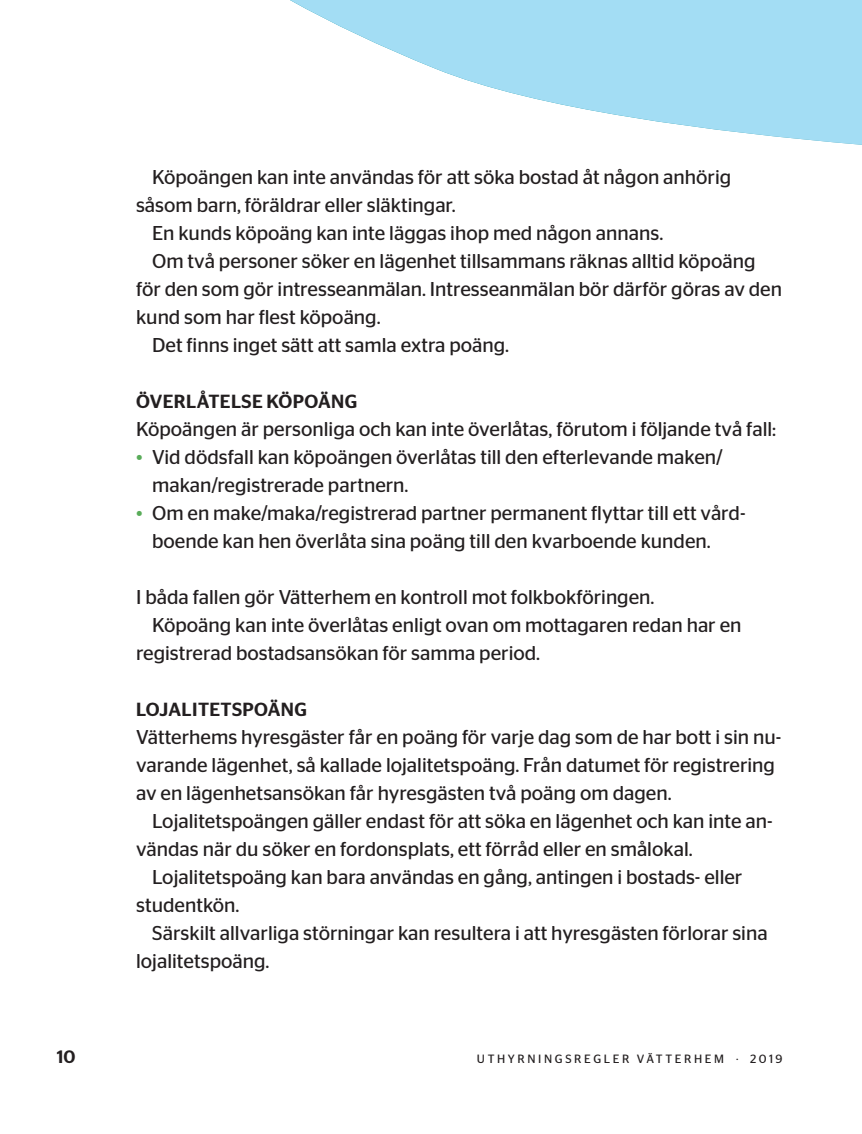
<style>
.page{position:relative;width:862px;height:1134px;background:#fff}
.page>*{position:absolute;margin:0;border:0;box-sizing:border-box;transform-origin:0 0}
.Brödtext{font:20px/28px "Stag Sans";color:#231f20}
.Mellanrubrik{font:500 19px "Stag Sans";letter-spacing:.02em;color:#231f20}
.t1{font:500 18px "Stag Sans";color:#231f20}
.t2{font:12px "Stag Sans";letter-spacing:.22em;color:#231f20}
.s1{color:#59ac59}
</style>
<div class="page">
<svg style="left:290px;top:0;width:572px;height:145px;fill:#a3ddf4"></svg>
<p class="Brödtext" style="left:136px;top:163px;width:597px;text-indent:16px">Köpoängen kan inte användas för att söka bostad åt någon anhörig såsom barn, föräldrar eller släktingar.</p>
<p class="Brödtext" style="left:152px;top:219px;width:513px">En kunds köpoäng kan inte läggas ihop med någon annans.</p>
<p class="Brödtext" style="left:136px;top:247px;width:647px;text-indent:16px">Om två personer söker en lägenhet tillsammans räknas alltid köpoäng för den som gör intresseanmälan. Intresseanmälan bör därför göras av den kund som har flest köpoäng.</p>
<p class="Brödtext" style="left:152px;top:331px;width:359px">Det finns inget sätt att samla extra poäng.</p>
<p class="Mellanrubrik" style="left:136px;top:390px;width:222px">ÖVERLÅTELSE KÖPOÄNG</p>
<p class="Brödtext" style="left:136px;top:415px;width:641px">Köpoängen är personliga och kan inte överlåtas, förutom i följande två fall:</p>
<p class="Brödtext" style="left:152px;top:443px;width:572px;text-indent:-16px"><span class="s1">•</span> Vid dödsfall kan köpoängen överlåtas till den efterlevande maken/ makan/registrerade partnern.</p>
<p class="Brödtext" style="left:152px;top:499px;width:595px;text-indent:-16px"><span class="s1">•</span> Om en make/maka/registrerad partner permanent flyttar till ett vård&shy;boende kan hen överlåta sina poäng till den kvarboende kunden.</p>
<p class="Brödtext" style="left:136px;top:583px;width:520px">I båda fallen gör Vätterhem en kontroll mot folkbokföringen.</p>
<p class="Brödtext" style="left:136px;top:611px;width:607px;text-indent:16px">Köpoäng kan inte överlåtas enligt ovan om mottagaren redan har en registrerad bostadsansökan för samma period.</p>
<p class="Mellanrubrik" style="left:136px;top:698px;width:172px">LOJALITETSPOÄNG</p>
<p class="Brödtext" style="left:136px;top:723px;width:647px">Vätterhems hyresgäster får en poäng för varje dag som de har bott i sin nu&shy;varande lägenhet, så kallade lojalitetspoäng. Från datumet för registrering av en lägenhetsansökan får hyresgästen två poäng om dagen.</p>
<p class="Brödtext" style="left:136px;top:807px;width:638px;text-indent:16px">Lojalitetspoängen gäller endast för att söka en lägenhet och kan inte an&shy;vändas när du söker en fordonsplats, ett förråd eller en smålokal.</p>
<p class="Brödtext" style="left:136px;top:863px;width:608px;text-indent:16px">Lojalitetspoäng kan bara användas en gång, antingen i bostads- eller studentkön.</p>
<p class="Brödtext" style="left:136px;top:919px;width:633px;text-indent:16px">Särskilt allvarliga störningar kan resultera i att hyresgästen förlorar sina lojalitetspoäng.</p>
<p class="t1" style="left:57px;top:1047px;width:20px">10</p>
<p class="t2" style="left:477px;top:1052px;width:307px">UTHYRNINGSREGLER VÄTTERHEM · 2019</p>
</div>
